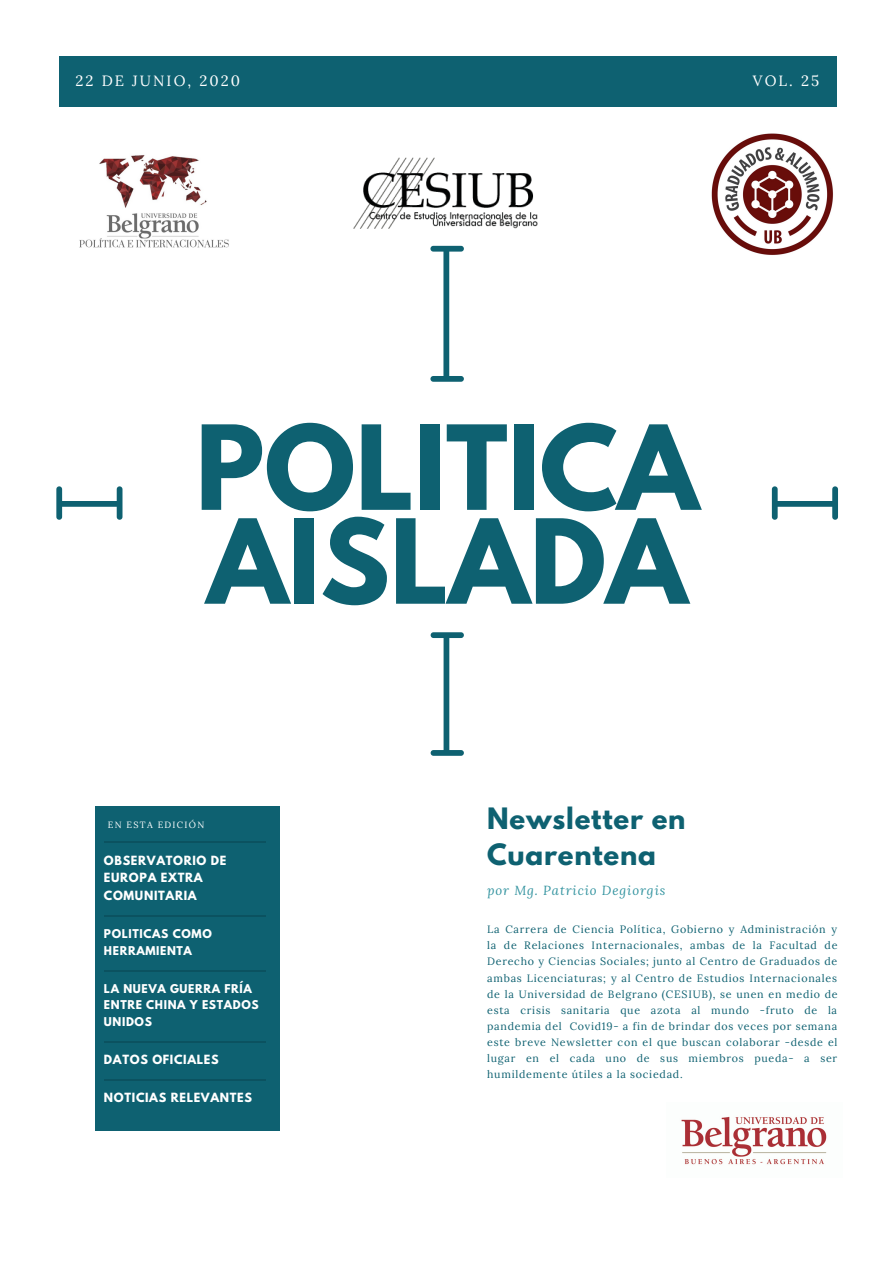
<style>
.page{position:relative;width:894px;height:1264px;background:#fff}
.page>*{position:absolute;margin:0;border:0;box-sizing:border-box;transform-origin:0 0}
.t1{font:700 103.65px/93.9px "League Spartan";color:#0e6171}
.t2{font:700 26.1px/36.3px "League Spartan";letter-spacing:.03em;color:#0e6171}
.t3{font:14.85px "Lora";letter-spacing:.14em;color:#fff}
.t4{font:italic 13.05px "Lora";letter-spacing:.07em;color:#3494a0}
.t5{font:700 11.25px/17.9px "League Spartan";letter-spacing:.06em;color:#fff}
.t6{font:700 10.8px/16.6px "League Spartan";letter-spacing:.06em;color:#fff}
.t7{font:10.65px/16.2px "Lora";letter-spacing:.07em;color:#0e6171;text-align:justify}
.t8{font:9px "Lora";letter-spacing:.14em;color:#fff}
</style>
<div class="page">
<img style="left:79px;top:155px;width:150px;height:93px">
<div style="left:60px;top:56px;width:776px;height:50px;background:#0e6171"></div>
<img style="left:353px;top:158px;width:185px;height:71px">
<svg style="left:771px;top:486px;width:66px;height:34px"></svg>
<svg style="left:430px;top:246px;width:34px;height:136px"></svg>
<svg style="left:430px;top:632px;width:34px;height:123px"></svg>
<svg style="left:56px;top:486px;width:66px;height:34px"></svg>
<img style="left:711px;top:133px;width:122px;height:122px">
<img style="left:681px;top:1116px;width:146px;height:49px">
<div style="left:95px;top:806px;width:185px;height:324px;background:#0e6171"></div>
<hr style="left:104px;top:1040px;width:161px;height:2px;background:#000">
<hr style="left:104px;top:969px;width:161px;height:2px;background:#000">
<hr style="left:104px;top:915px;width:161px;height:2px;background:#000">
<hr style="left:104px;top:841px;width:161px;height:2px;background:#000">
<hr style="left:104px;top:1078px;width:161px;height:2px;background:#000">
<h3 class="t3" style="left:75px;top:71px;width:166px">22 DE JUNIO, 2020</h3>
<h3 class="t3" style="left:752px;top:71px;width:68px">VOL. 25</h3>
<h1 class="t1" style="left:195px;top:434px;width:505px">POLITICA<br>AISLADA</h1>
<p class="t8" style="left:108px;top:818px;width:98px">EN ESTA EDICIÓN</p>
<p class="t5" style="left:104px;top:852px;width:124px">OBSERVATORIO DE<br>EUROPA EXTRA<br>COMUNITARIA</p>
<p class="t6" style="left:104px;top:926px;width:109px">POLITICAS COMO<br>HERRAMIENTA</p>
<p class="t6" style="left:104px;top:981px;width:156px">LA NUEVA GUERRA FRÍA<br>ENTRE CHINA Y ESTADOS<br>UNIDOS</p>
<p class="t5" style="left:104px;top:1051px;width:116px">DATOS OFICIALES</p>
<p class="t5" style="left:104px;top:1090px;width:149px">NOTICIAS RELEVANTES</p>
<h2 class="t2" style="left:487px;top:803px;width:200px">Newsletter en<br>Cuarentena</h2>
<p class="t4" style="left:487px;top:881px;width:180px">por Mg. Patricio Degiorgis</p>
<p class="t7" style="left:487px;top:921px;width:352px">La Carrera de Ciencia Política, Gobierno y Administración y la de Relaciones Internacionales, ambas de la Facultad de Derecho y Ciencias Sociales; junto al Centro de Graduados de ambas Licenciaturas; y al Centro de Estudios Internacionales de la Universidad de Belgrano (CESIUB), se unen en medio de esta crisis sanitaria que azota al mundo -fruto de la pandemia del Covid19- a fin de brindar dos veces por semana este breve Newsletter con el que buscan colaborar -desde el lugar en el cada uno de sus miembros pueda- a ser humildemente útiles a la sociedad.</p>
</div>
